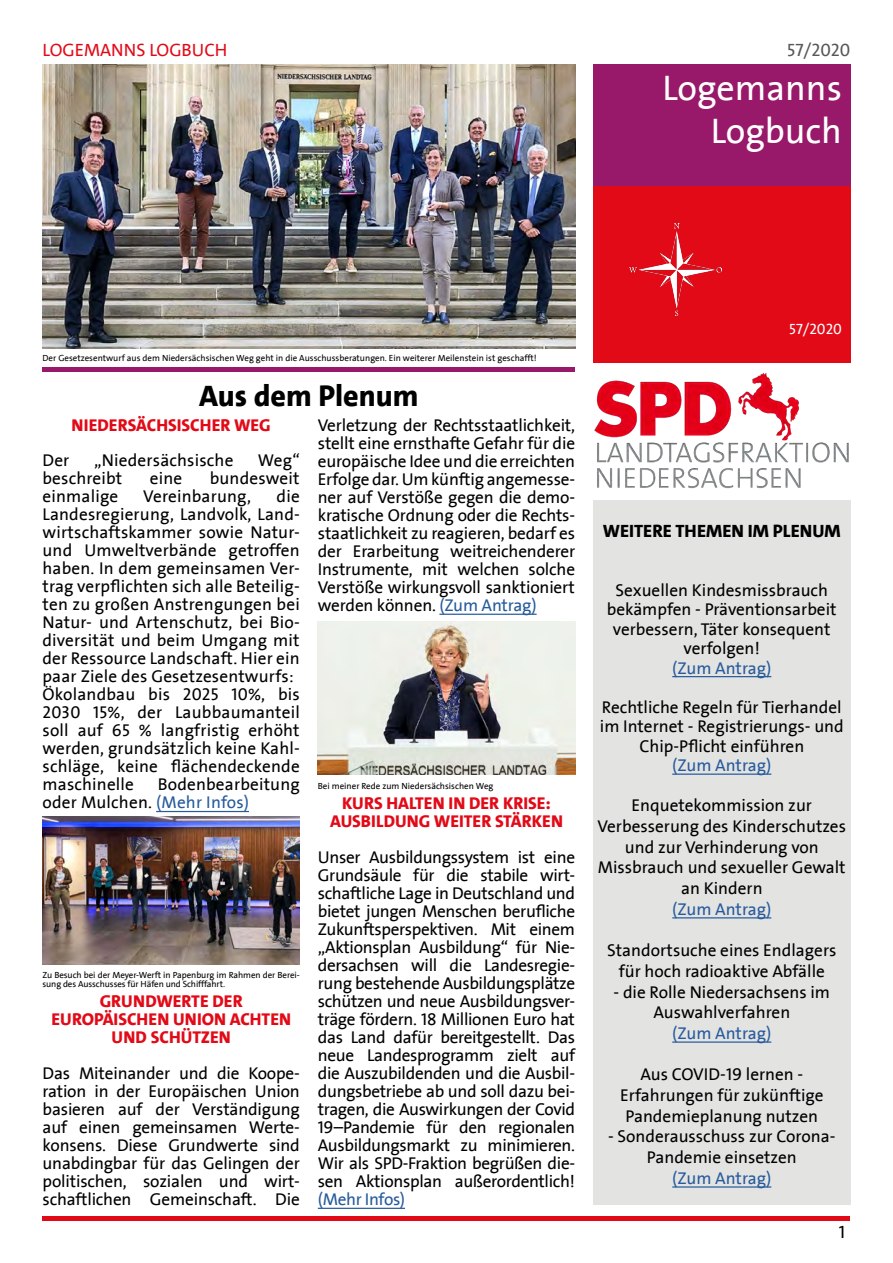
<style>
.page{position:relative;width:893px;height:1263px;background:#fff}
.page>*{position:absolute;margin:0;border:0;box-sizing:border-box;transform-origin:0 0}
.t1{font:36px/43.2px "SPD2002 The Sans";color:#fff;text-align:right}
.t2{font:800 30px "SPD The Sans";color:#000}
.t3{font:800 18px "SPD The Sans Versal";color:#000}
.t4{font:18px "SPD The Sans Versal";color:#e30a18}
.t5{font:18px "SPD2002 The Sans";color:#585857}
.t6{font:18px "SPD2002 The Sans";color:#000}
.t7{font:17.25px/18px "SPD2002 The Sans";color:#000;text-align:center}
.t8{font:800 17.25px/18px "SPD The Sans Versal";color:#e30a18;text-align:center}
.t9{font:17.25px "SPD2002 The Sans";letter-spacing:-.01em;color:#275b9c}
.t10{font:15px "SPD2002 The Sans";color:#fff}
.t11{font:9px/9px "SPD2002 The Sans";color:#000}
.s1{color:#275b9c}
</style>
<div class="page">
<div style="left:593px;top:65px;width:257px;height:125px;background:#98196a"></div>
<div style="left:593px;top:186px;width:257px;height:176px;background:#e30a18"></div>
<div style="left:43px;top:367px;width:532px;height:5px;background:#98196a"></div>
<hr style="left:43px;top:1216px;width:807px;height:4px;background:#e30a18">
<img style="left:630px;top:224px;width:92px;height:91px">
<img style="left:594px;top:372px;width:255px;height:117px">
<hr style="left:156px;top:811px;width:93px;height:1px;background:#275b9c">
<hr style="left:439px;top:614px;width:98px;height:1px;background:#275b9c">
<hr style="left:318px;top:1208px;width:87px;height:1px;background:#275b9c">
<img style="left:318px;top:621px;width:257px;height:153px">
<img style="left:42px;top:816px;width:258px;height:149px">
<div style="left:593px;top:500px;width:257px;height:705px;background:#e3e3e2"></div>
<hr style="left:672px;top:676px;width:99px;height:1px;background:#275b9c">
<hr style="left:672px;top:773px;width:99px;height:2px;background:#275b9c">
<hr style="left:672px;top:917px;width:99px;height:1px;background:#275b9c">
<hr style="left:672px;top:1041px;width:99px;height:2px;background:#275b9c">
<hr style="left:672px;top:1186px;width:99px;height:1px;background:#275b9c">
<img style="left:43px;top:65px;width:532px;height:284px">
<p class="t4" style="left:43px;top:38px;width:186px">LOGEMANNS LOGBUCH</p>
<p class="t5" style="left:787px;top:40px;width:65px">57/2020</p>
<h1 class="t1" style="left:663px;top:67px;width:181px">Logemanns<br>Logbuch</h1>
<p class="t11" style="left:43px;top:353px;width:496px">Der Gesetzesentwurf aus dem Niedersächsischen Weg geht in die Ausschussberatungen. Ein weiterer Meilenstein ist geschafft!</p>
<h2 class="t2" style="left:199px;top:377px;width:221px">Aus dem Plenum</h2>
<p class="t8" style="left:71px;top:416px;width:201px">NIEDERSÄCHSISCHER WEG</p>
<p class="t7" style="left:318px;top:417px;width:259px;text-align:justify">Verletzung der Rechtsstaatlichkeit, stellt eine ernsthafte Gefahr für die europäische Idee und die erreichten Erfolge dar. Um künftig angemesse&shy;ner auf Verstöße gegen die demo&shy;kratische Ordnung oder die Rechts&shy;staatlichkeit zu reagieren, bedarf es der Erarbeitung weitreichenderer Instrumente, mit welchen solche Verstöße wirkungsvoll sanktioniert werden können. <span class="s1">(Zum Antrag)</span></p>
<p class="t7" style="left:43px;top:452px;width:28px">Der</p>
<p class="t7" style="left:94px;top:452px;width:141px">„Niedersächsische</p>
<p class="t7" style="left:258px;top:452px;width:43px">Weg“</p>
<p class="t7" style="left:43px;top:470px;width:81px">beschreibt</p>
<p class="t7" style="left:150px;top:470px;width:34px">eine</p>
<p class="t7" style="left:210px;top:470px;width:91px">bundesweit</p>
<p class="t7" style="left:43px;top:488px;width:77px">einmalige</p>
<p class="t7" style="left:143px;top:488px;width:109px">Vereinbarung,</p>
<p class="t7" style="left:43px;top:488px;width:259px;text-align:left;text-indent:234px">die<br>Landesregierung, Landvolk, Land&shy;wirtschaftskammer sowie Natur&shy;und Umweltverbände getroffen haben. In dem gemeinsamen Ver&shy;trag verpflichten sich alle Beteilig&shy;ten zu großen Anstrengungen bei<br>Natur- und Artenschutz, bei Bio&shy;diversität und beim Umgang mit der Ressource Landschaft. Hier ein paar Ziele des Gesetzesentwurfs:<br>Ökolandbau bis 2025 10%, bis<br>2030 15%, der Laubbaumanteil soll auf 65 % langfristig erhöht werden, grundsätzlich keine Kahl&shy;schläge, keine flächendeckende maschinelle</p>
<p class="t7" style="left:43px;top:776px;width:259px;text-align:left;text-indent:115px">Bodenbearbeitung oder Mulchen. <span class="s1">(Mehr Infos)</span></p>
<p class="t11" style="left:318px;top:781px;width:177px">Bei meiner Rede zum Niedersächsischen Weg</p>
<p class="t8" style="left:330px;top:794px;width:234px">KURS HALTEN IN DER KRISE:<br>AUSBILDUNG WEITER STÄRKEN</p>
<p class="t7" style="left:318px;top:849px;width:259px;text-align:justify">Unser Ausbildungssystem ist eine Grundsäule für die stabile wirt&shy;schaftliche Lage in Deutschland und bietet jungen Menschen berufliche Zukunftsperspektiven. Mit einem „Aktionsplan Ausbildung“ für Nie&shy;dersachsen will die Landesregie&shy;rung bestehende Ausbildungsplätze schützen und neue Ausbildungsver&shy;träge fördern. 18 Millionen Euro hat das Land dafür bereitgestellt. Das neue Landesprogramm zielt auf die Auszubildenden und die Ausbil&shy;dungsbetriebe ab und soll dazu bei&shy;tragen, die Auswirkungen der Covid 19–Pandemie für den regionalen Ausbildungsmarkt zu minimieren.<br>Wir als SPD-Fraktion begrüßen die&shy;sen Aktionsplan außerordentlich!</p>
<p class="t9" style="left:318px;top:1190px;width:89px">(Mehr Infos)</p>
<p class="t11" style="left:42px;top:971px;width:259px">Zu Besuch bei der Meyer-Werft in Papenburg im Rahmen der Berei&shy;sung des Ausschusses für Häfen und Schifffahrt.</p>
<p class="t8" style="left:51px;top:992px;width:241px">GRUNDWERTE DER<br>EUROPÄISCHEN UNION ACHTEN<br>UND SCHÜTZEN</p>
<p class="t7" style="left:43px;top:1065px;width:259px;text-align:justify">Das Miteinander und die Koope&shy;ration in der Europäischen Union basieren auf der Verständigung auf einen gemeinsamen Werte&shy;konsens. Diese Grundwerte sind unabdingbar für das Gelingen der politischen, sozialen und wirt&shy;schaftlichen Gemeinschaft. Die</p>
<p class="t10" style="left:789px;top:321px;width:54px">57/2020</p>
<p class="t3" style="left:603px;top:519px;width:239px">WEITERE THEMEN IM PLENUM</p>
<p class="t7" style="left:607px;top:581px;width:231px;line-height:19.5px">Sexuellen Kindesmissbrauch bekämpfen - Präventionsarbeit verbessern, Täter konsequent verfolgen!</p>
<p class="t9" style="left:672px;top:659px;width:101px">(Zum Antrag)</p>
<p class="t7" style="left:600px;top:698px;width:245px;line-height:19.5px">Rechtliche Regeln für Tierhandel im Internet - Registrierungs- und<br>Chip-Pflicht einführen</p>
<p class="t9" style="left:672px;top:756px;width:101px">(Zum Antrag)</p>
<p class="t7" style="left:598px;top:796px;width:250px;line-height:20.7px">Enquetekommission zur<br>Verbesserung des Kinderschutzes und zur Verhinderung von<br>Missbrauch und sexueller Gewalt an Kindern</p>
<p class="t9" style="left:672px;top:900px;width:101px">(Zum Antrag)</p>
<p class="t7" style="left:607px;top:940px;width:231px;line-height:20.7px">Standortsuche eines Endlagers für hoch radioaktive Abfälle</p>
<p class="t7" style="left:614px;top:982px;width:218px;line-height:20.7px">- die Rolle Niedersachsens im<br>Auswahlverfahren</p>
<p class="t9" style="left:672px;top:1024px;width:101px">(Zum Antrag)</p>
<p class="t7" style="left:620px;top:1065px;width:205px;line-height:20.7px">Aus COVID-19 lernen -<br>Erfahrungen für zukünftige<br>Pandemieplanung nutzen</p>
<p class="t7" style="left:608px;top:1127px;width:229px;line-height:20.7px">- Sonderausschuss zur Corona-<br>Pandemie einsetzen</p>
<p class="t9" style="left:672px;top:1169px;width:101px">(Zum Antrag)</p>
<p class="t6" style="left:839px;top:1222px;width:8px">1</p>
</div>
